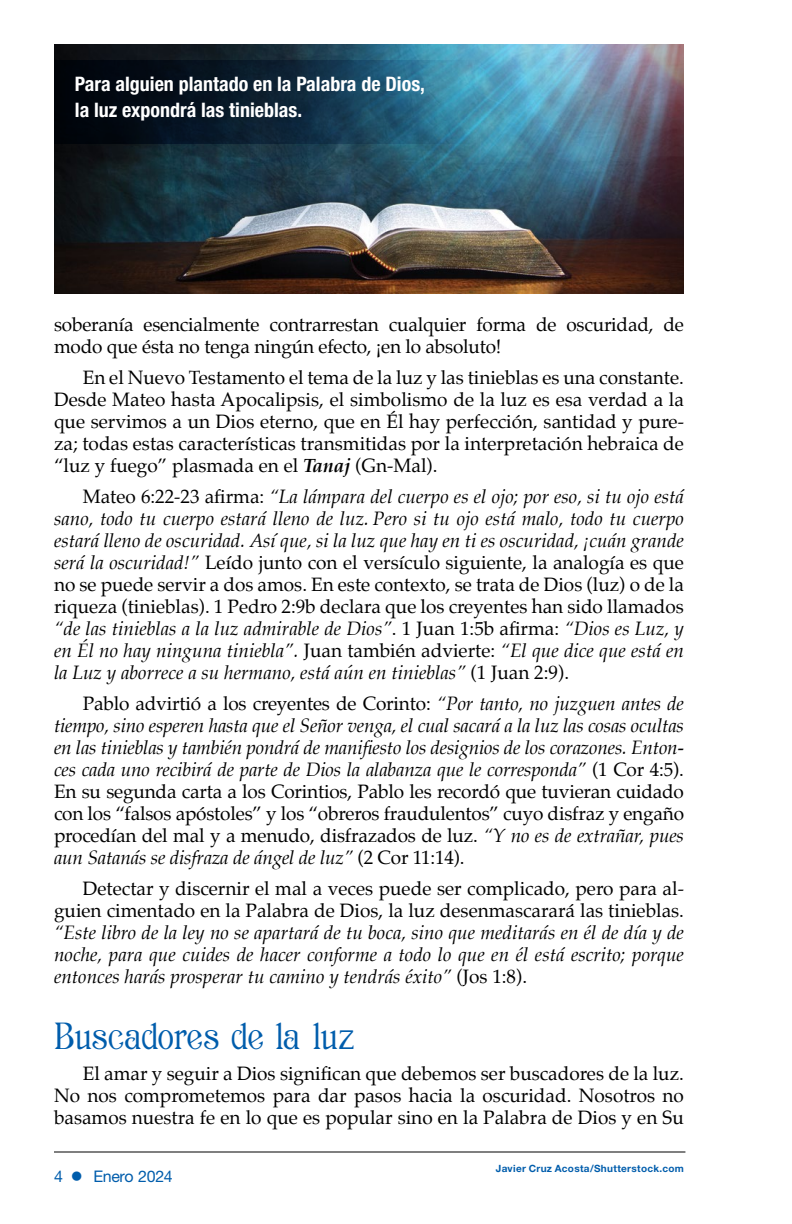
<style>
.page{position:relative;width:792px;height:1224px;background:#fff}
.page>*{position:absolute;margin:0;border:0;box-sizing:border-box;transform-origin:0 0}
.t1{font:34px "Archaic 1897";letter-spacing:-.02em;color:#005dac}
.t2{font:700 condensed 20px/26px "Helvetica Neue LT Std";color:#fff}
.t3{font:italic 19px/22px "Palatino CE";color:#000;text-align:justify}
.t4{font:19px/22px "Palatino CE";letter-spacing:-.01em;color:#000;text-align:justify}
.t5{font:16px "Helvetica Neue LT Std";letter-spacing:-.02em;color:#005dac}
.t6{font:700 10px "Helvetica Neue LT Std";letter-spacing:.03em;color:#005dac}
.s1{font-weight:700;font-style:italic}
.s2{font-style:normal}
</style>
<div class="page">
<img style="left:54px;top:45px;width:630px;height:249px">
<svg style="left:54px;top:60px;width:424px;height:84px;background:#123043"></svg>
<hr style="left:54px;top:1152px;width:631px;height:1px;background:#000">
<p class="t2" style="left:75px;top:70px;width:352px">Para alguien plantado en la Palabra de Dios, la luz expondrá las tinieblas.</p>
<p class="t4" style="left:54px;top:315px;width:631px">soberanía esencialmente contrarrestan cualquier forma de oscuridad, de modo que ésta no tenga ningún efecto, ¡en lo absoluto!</p>
<p class="t4" style="left:54px;top:368px;width:632px;text-indent:29px">En el Nuevo Testamento el tema de la luz y las tinieblas es una constante.<br>Desde Mateo hasta Apocalipsis, el simbolismo de la luz es esa verdad a la que servimos a un Dios eterno, que en Él hay perfección, santidad y pure&shy;za; todas estas características transmitidas por la interpretación hebraica de “luz y fuego” plasmada en el <span class="s1">Tanaj</span> (Gn-Mal).</p>
<p class="t3" style="left:54px;top:488px;width:632px;text-indent:29px"><span class="s2">Mateo 6:22-23 afirma:</span> “La lámpara del cuerpo es el ojo; por eso, si tu ojo está sano, todo tu cuerpo estará lleno de luz. Pero si tu ojo está malo, todo tu cuerpo estará lleno de oscuridad. Así que, si la luz que hay en ti es oscuridad, ¡cuán grande será la oscuridad!” <span class="s2">Leído junto con el versículo siguiente, la analogía es que no se puede servir a dos amos. En este contexto, se trata de Dios (luz) o de la riqueza (tinieblas). 1 Pedro 2:9b declara que los creyentes han sido llamados </span>“de las tinieblas a la luz admirable de Dios”<span class="s2">. 1 Juan 1:5b afirma:</span> “Dios es Luz, y en Él no hay ninguna tiniebla”. <span class="s2">Juan también advierte:</span> “El que dice que está en la Luz y aborrece a su hermano, está aún en tinieblas” <span class="s2">(1 Juan 2:9).</span></p>
<p class="t3" style="left:54px;top:695px;width:632px;text-indent:29px"><span class="s2">Pablo advirtió a los creyentes de Corinto:</span> “Por tanto, no juzguen antes de tiempo, sino esperen hasta que el Señor venga, el cual sacará a la luz las cosas ocultas en las tinieblas y también pondrá de manifiesto los designios de los corazones. Enton&shy;ces cada uno recibirá de parte de Dios la alabanza que le corresponda” <span class="s2">(1 Cor 4:5).<br>En su segunda carta a los Corintios, Pablo les recordó que tuvieran cuidado con los “falsos apóstoles” y los “obreros fraudulentos” cuyo disfraz y engaño procedían del mal y a menudo, disfrazados de luz.</span> “Y no es de extrañar, pues aun Satanás se disfraza de ángel de luz” <span class="s2">(2 Cor 11:14).</span></p>
<p class="t3" style="left:54px;top:880px;width:632px;text-indent:29px"><span class="s2">Detectar y discernir el mal a veces puede ser complicado, pero para al&shy;guien cimentado en la Palabra de Dios, la luz desenmascarará las tinieblas. </span>“Este libro de la ley no se apartará de tu boca, sino que meditarás en él de día y de noche, para que cuides de hacer conforme a todo lo que en él está escrito; porque entonces harás prosperar tu camino y tendrás éxito” <span class="s2">(Jos 1:8).</span></p>
<p class="t1" style="left:54px;top:1018px;width:302px">Buscadores de la luz</p>
<p class="t4" style="left:54px;top:1064px;width:632px;text-indent:29px">El amar y seguir a Dios significan que debemos ser buscadores de la luz.<br>No nos comprometemos para dar pasos hacia la oscuridad. Nosotros no basamos nuestra fe en lo que es popular sino en la Palabra de Dios y en Su</p>
<p class="t5" style="left:54px;top:1166px;width:120px">4 ● Enero 2024</p>
<p class="t6" style="left:496px;top:1163px;width:190px">Javier Cruz Acosta/Shutterstock.com</p>
</div>
